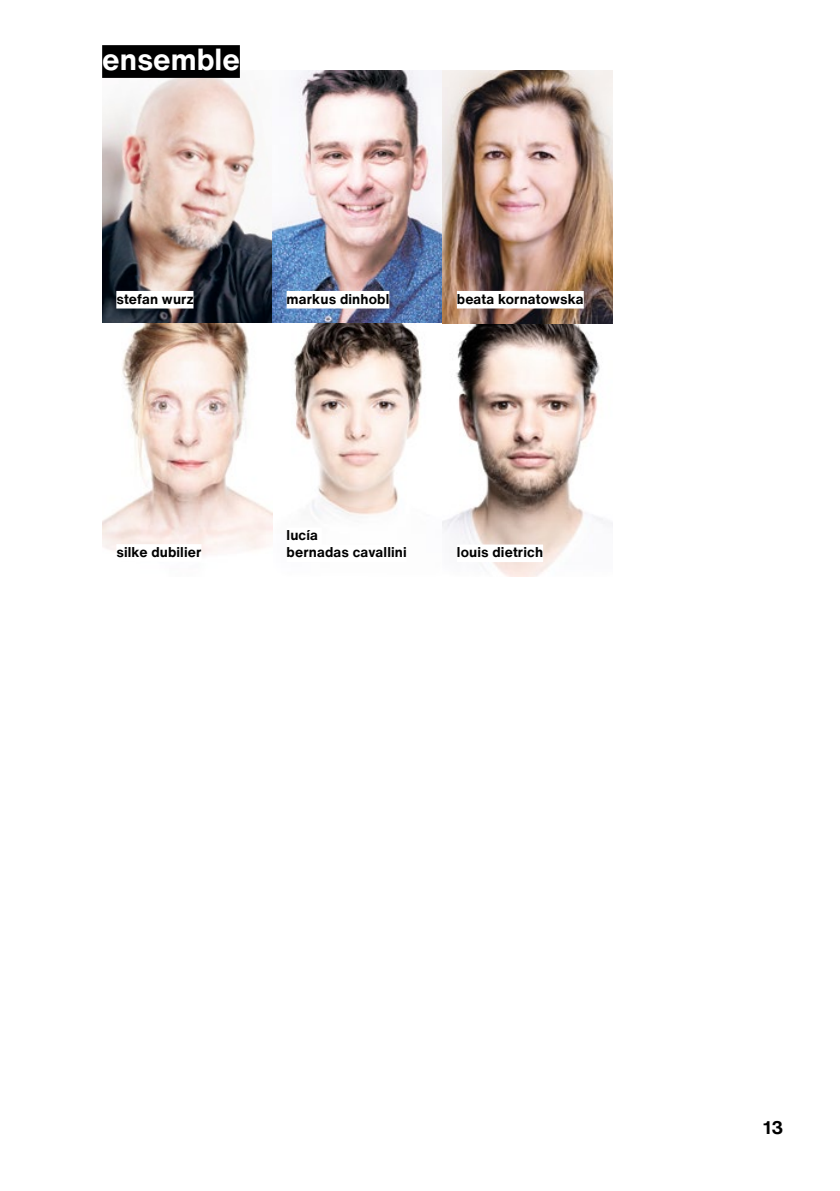
<style>
.page{position:relative;width:840px;height:1191px;background:#fff}
.page>*{position:absolute;margin:0;border:0;box-sizing:border-box;transform-origin:0 0}
.t1{font:700 30px "Helvetica Now Text";color:#fff}
.t2{font:700 18px "Helvetica Now Text";color:#000}
.t3{font:700 14px "Helvetica Now Text";letter-spacing:.01em;color:#000}
</style>
<div class="page">
<img style="left:102px;top:70px;width:510px;height:507px">
<div style="left:116px;top:291px;width:77px;height:17px;background:#fff"></div>
<div style="left:286px;top:291px;width:103px;height:17px;background:#fff"></div>
<div style="left:102px;top:45px;width:138px;height:33px;background:#000"></div>
<div style="left:286px;top:527px;width:36px;height:18px;background:#fff"></div>
<div style="left:286px;top:544px;width:120px;height:18px;background:#fff"></div>
<div style="left:456px;top:544px;width:87px;height:18px;background:#fff"></div>
<div style="left:116px;top:544px;width:85px;height:18px;background:#fff"></div>
<div style="left:456px;top:291px;width:127px;height:17px;background:#fff"></div>
<h1 class="t1" style="left:102px;top:37px;width:139px">ensemble</h1>
<p class="t3" style="left:116px;top:288px;width:79px">stefan wurz</p>
<p class="t3" style="left:286px;top:288px;width:104px">markus dinhobl</p>
<p class="t3" style="left:456px;top:288px;width:128px">beata kornatowska</p>
<p class="t3" style="left:286px;top:525px;width:33px">lucía</p>
<p class="t3" style="left:116px;top:541px;width:87px">silke dubilier</p>
<p class="t3" style="left:286px;top:542px;width:122px">bernadas cavallini</p>
<p class="t3" style="left:456px;top:542px;width:88px">louis dietrich</p>
<p class="t2" style="left:762px;top:1114px;width:22px">13</p>
</div>
